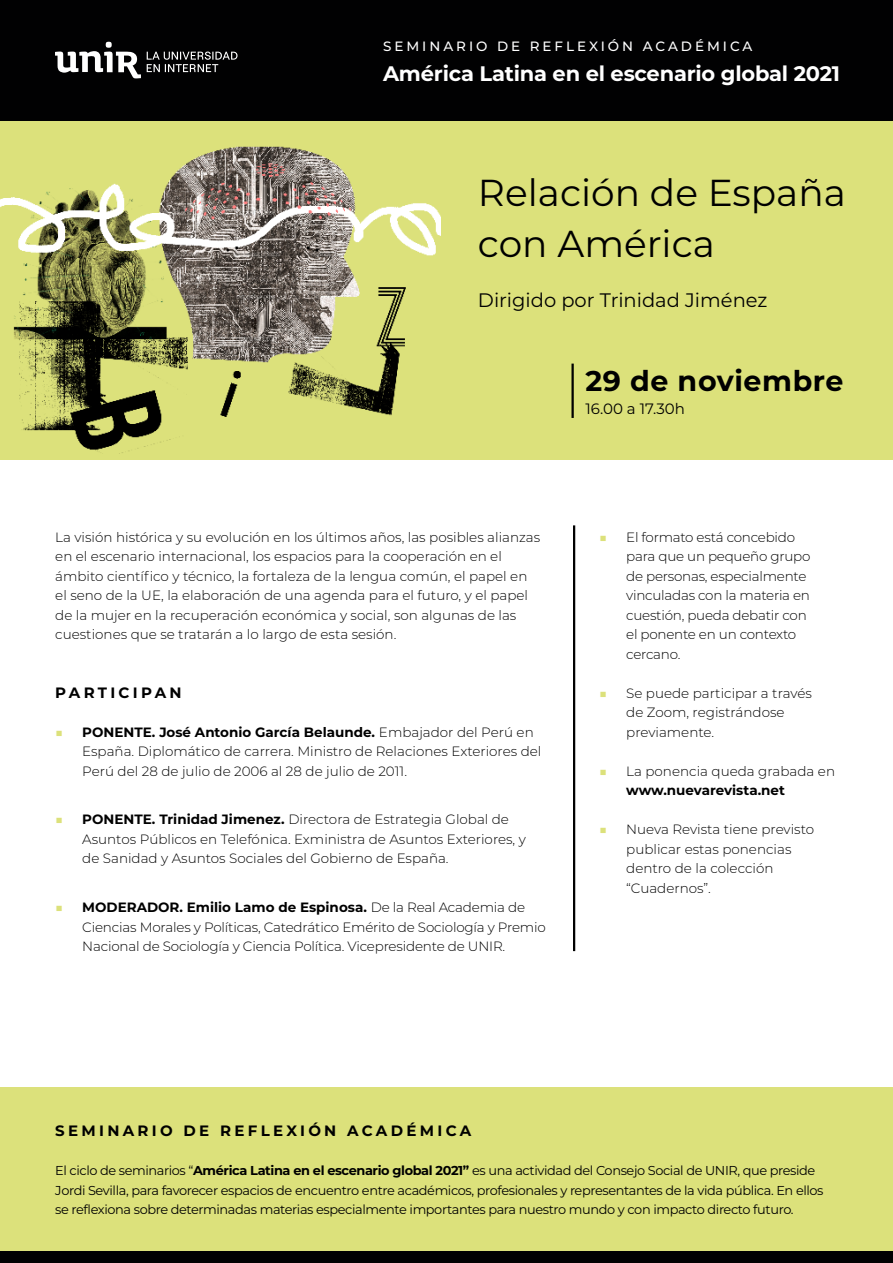
<style>
.page{position:relative;width:893px;height:1263px;background:#fff}
.page>*{position:absolute;margin:0;border:0;box-sizing:border-box;transform-origin:0 0}
.t1{font:37.5px/51px "Montserrat";color:#000}
.t2{font:700 28.5px "Montserrat";letter-spacing:.02em;color:#000}
.t3{font:700 21px "Montserrat";letter-spacing:-.01em;color:#fff}
.t4{font:19.5px "Montserrat";color:#010102}
.t5{font:700 15px "Montserrat";letter-spacing:.22em;color:#000}
.t6{font:15px "Montserrat";color:#000}
.t7{font:300 13.5px/19.5px "Montserrat";color:#000}
.t8{font:300 13.5px/19.5px "Montserrat";letter-spacing:-.02em;color:#000}
.t9{font:500 13.5px "Montserrat";letter-spacing:.22em;color:#fff}
.t10{font:12.9px/19.5px "Montserrat";letter-spacing:-.03em;color:#000}
.s1{color:#dce17b}
.s2{font-weight:700}
</style>
<div class="page">
<div style="left:0;top:0;width:893px;height:121px;background:#010102"></div>
<div style="left:0;top:1251px;width:893px;height:12px;background:#010102"></div>
<svg style="left:55px;top:42px;width:86px;height:36px"></svg>
<svg style="left:147px;top:52px;width:91px;height:20px"></svg>
<div style="left:0;top:121px;width:893px;height:338px;background:#dce17b"></div>
<img style="left:0;top:146px;width:440px;height:308px">
<hr style="left:571px;top:364px;width:3px;height:54px;background:#000">
<div style="left:0;top:1087px;width:893px;height:164px;background:#dce17b"></div>
<hr style="left:573px;top:525px;width:2px;height:426px;background:#000">
<p class="t9" style="left:383px;top:37px;width:371px">SEMINARIO DE REFLEXIÓN ACADÉMICA</p>
<h3 class="t3" style="left:383px;top:58px;width:459px">América Latina en el escenario global 2021</h3>
<h1 class="t1" style="left:478px;top:166px;width:369px">Relación de España con América</h1>
<h3 class="t4" style="left:478px;top:286px;width:291px">Dirigido por Trinidad Jiménez</h3>
<h2 class="t2" style="left:585px;top:360px;width:260px">29 de noviembre</h2>
<p class="t6" style="left:585px;top:399px;width:101px">16.00 a 17.30h</p>
<p class="t7" style="left:55px;top:527px;width:486px">La visión histórica y su evolución en los últimos años, las posibles alianzas en el escenario internacional, los espacios para la cooperación en el ámbito científico y técnico, la fortaleza de la lengua común, el papel en el seno de la UE, la elaboración de una agenda para el futuro, y el papel de la mujer en la recuperación económica y social, son algunas de las cuestiones que se tratarán a lo largo de esta sesión.</p>
<p class="t5" style="left:55px;top:681px;width:128px">PARTICIPAN</p>
<p class="t7" style="left:82px;top:722px;width:461px;text-indent:-27px"><span class="s1">■</span> <span class="s2">PONENTE. José Antonio García Belaunde.</span> Embajador del Perú en<br>España. Diplomático de carrera. Ministro de Relaciones Exteriores del<br>Perú del 28 de julio de 2006 al 28 de julio de 2011.</p>
<p class="t7" style="left:82px;top:809px;width:445px;text-indent:-27px"><span class="s1">■</span> <span class="s2">PONENTE. Trinidad Jimenez.</span> Directora de Estrategia Global de<br>Asuntos Públicos en Telefónica. Exministra de Asuntos Exteriores, y de Sanidad y Asuntos Sociales del Gobierno de España.</p>
<p class="t7" style="left:82px;top:897px;width:465px;text-indent:-27px"><span class="s1">■</span> <span class="s2">MODERADOR. Emilio Lamo de Espinosa.</span> De la Real Academia de<br>Ciencias Morales y Políticas, Catedrático Emérito de Sociología y Premio<br>Nacional de Sociología y Ciencia Política. Vicepresidente de UNIR.</p>
<p class="t8" style="left:626px;top:527px;width:186px;text-indent:-27px"><span class="s1">■</span> El formato está concebido para que un pequeño grupo de personas, especialmente vinculadas con la materia en cuestión, pueda debatir con el ponente en un contexto cercano.</p>
<p class="t7" style="left:626px;top:682px;width:187px;text-indent:-27px"><span class="s1">■</span> Se puede participar a través de Zoom, registrándose previamente.</p>
<p class="t7" style="left:626px;top:760px;width:210px;text-indent:-27px"><span class="s1">■</span> La ponencia queda grabada en <span class="s2">www.nuevarevista.net</span></p>
<p class="t7" style="left:626px;top:819px;width:189px;text-indent:-27px"><span class="s1">■</span> Nueva Revista tiene previsto publicar estas ponencias dentro de la colección “Cuadernos”.</p>
<p class="t5" style="left:55px;top:1120px;width:417px">SEMINARIO DE REFLEXIÓN ACADÉMICA</p>
<p class="t10" style="left:55px;top:1160px;width:770px">El ciclo de seminarios “<span class="s2">América Latina en el escenario global 2021”</span> es una actividad del Consejo Social de UNIR, que preside<br>Jordi Sevilla, para favorecer espacios de encuentro entre académicos, profesionales y representantes de la vida pública. En ellos se reflexiona sobre determinadas materias especialmente importantes para nuestro mundo y con impacto directo futuro.</p>
</div>
